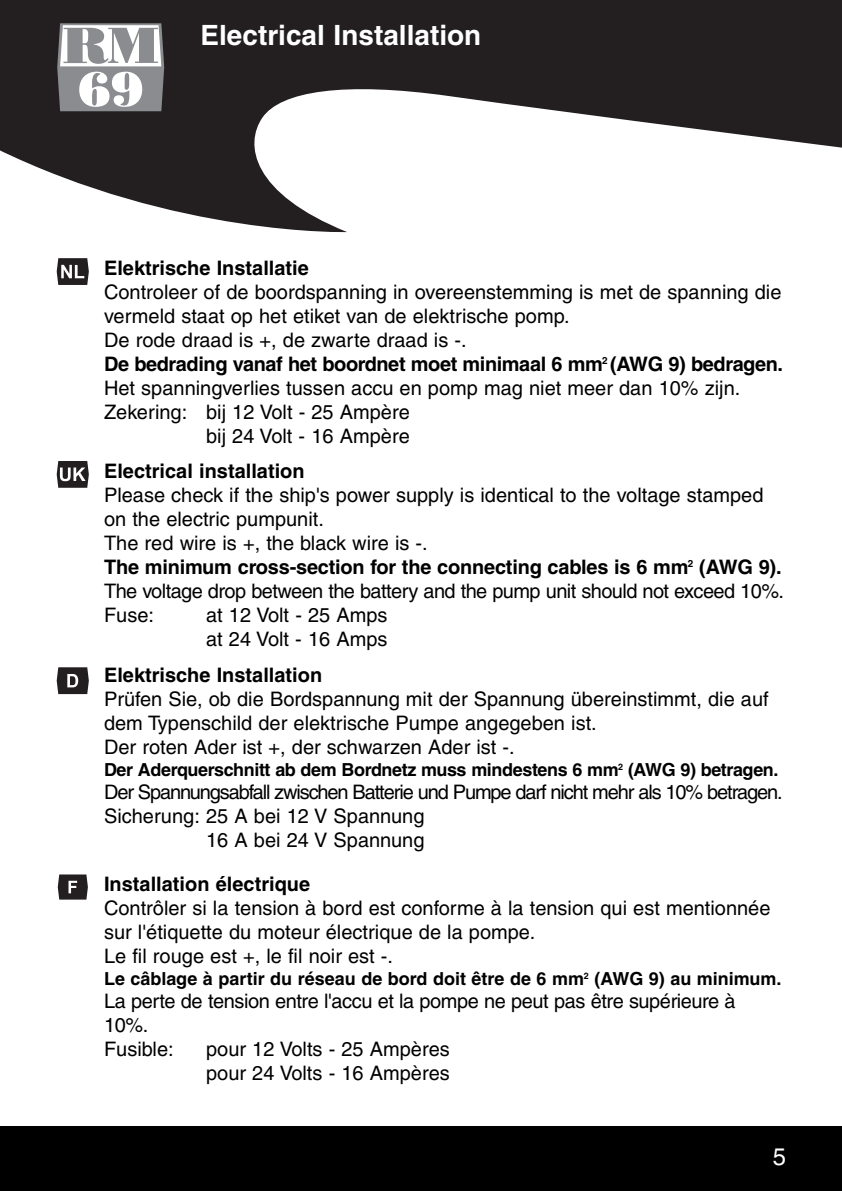
<style>
.page{position:relative;width:842px;height:1191px;background:#fff}
.page>*{position:absolute;margin:0;border:0;box-sizing:border-box;transform-origin:0 0}
.t1{font:700 28px "Helvetica";color:#fff}
.t2{font:24px "Helvetica";color:#fff}
.t3{font:20px/24px "Helvetica";color:#000}
.t4{font:700 20px "Helvetica";color:#000}
.t5{font:20px/24px "Helvetica";letter-spacing:-.02em;color:#000}
.t6{font:20px "Helvetica";letter-spacing:-.055em;color:#000}
.t7{font:700 20px "Helvetica";letter-spacing:-.02em;color:#000}
.t8{font:700 18px "Helvetica";letter-spacing:-.02em;color:#000}
.t9{font:700 18px "Helvetica";color:#000}
.s1{font-weight:700}
</style>
<div class="page">
<svg style="left:0;top:0;width:842px;height:233px;fill:#231f20"></svg>
<svg style="left:57px;top:23px;width:107px;height:88px"></svg>
<div style="left:0;top:1125px;width:842px;height:66px;background:#000"></div>
<svg style="left:57px;top:461px;width:32px;height:27px"></svg>
<svg style="left:57px;top:667px;width:32px;height:27px"></svg>
<div style="left:57px;top:874px;width:34px;height:29px;background:linear-gradient(to right,#fff,#fff)"></div>
<svg style="left:58px;top:874px;width:30px;height:25px"></svg>
<svg style="left:57px;top:258px;width:32px;height:27px"></svg>
<h1 class="t1" style="left:200px;top:24px;width:282px">Electrical Installation</h1>
<p class="t4" style="left:104px;top:259px;width:206px">Elektrische Installatie</p>
<p class="t3" style="left:104px;top:281px;width:679px">Controleer of de boordspanning in overeenstemming is met de spanning die</p>
<p class="t3" style="left:104px;top:305px;width:467px">vermeld staat op het etiket van de elektrische pomp.</p>
<p class="t3" style="left:104px;top:329px;width:364px">De rode draad is +, de zwarte draad is -.</p>
<p class="t7" style="left:104px;top:355px;width:681px">De bedrading vanaf het boordnet moet minimaal 6 mm<sup>2</sup> (AWG 9) bedragen.</p>
<p class="t3" style="left:104px;top:377px;width:638px">Het spanningverlies tussen accu en pomp mag niet meer dan 10% zijn.</p>
<p class="t3" style="left:104px;top:401px;width:307px">Zekering: bij 12 Volt - 25 Ampère</p>
<p class="t3" style="left:206px;top:425px;width:205px">bij 24 Volt - 16 Ampère</p>
<p class="t4" style="left:104px;top:463px;width:202px">Electrical installation</p>
<p class="t3" style="left:104px;top:485px;width:682px">Please check if the ship's power supply is identical to the voltage stamped on the electric pumpunit.<br>The red wire is +, the black wire is -.<br><span class="s1">The minimum cross-section for the connecting cables is 6 mm</span><sup>2</sup> <span class="s1">(AWG 9).<br></span>The voltage drop between the battery and the pump unit should not exceed 10%.<br>Fuse:</p>
<p class="t3" style="left:206px;top:605px;width:183px">at 12 Volt - 25 Amps at 24 Volt - 16 Amps</p>
<p class="t4" style="left:104px;top:666px;width:220px">Elektrische Installation</p>
<p class="t3" style="left:104px;top:688px;width:666px">Prüfen Sie, ob die Bordspannung mit der Spannung übereinstimmt, die auf dem Typenschild der elektrische Pumpe angegeben ist.<br>Der roten Ader ist +, der schwarzen Ader ist -.</p>
<p class="t8" style="left:104px;top:763px;width:676px">Der Aderquerschnitt ab dem Bordnetz muss mindestens 6 mm<sup>2</sup> (AWG 9) betragen.</p>
<p class="t6" style="left:104px;top:785px;width:680px">Der Spannungsabfall zwischen Batterie und Pumpe darf nicht mehr als 10% betragen.</p>
<p class="t3" style="left:104px;top:806px;width:322px">Sicherung: 25 A bei 12 V Spannung</p>
<p class="t3" style="left:206px;top:830px;width:220px">16 A bei 24 V Spannung</p>
<p class="t4" style="left:104px;top:875px;width:208px">Installation électrique</p>
<p class="t3" style="left:104px;top:897px;width:668px">Contrôler si la tension à bord est conforme à la tension qui est mentionnée sur l'étiquette du moteur électrique de la pompe.<br>Le fil rouge est +, le fil noir est -.</p>
<p class="t9" style="left:104px;top:971px;width:679px">Le câblage à partir du réseau de bord doit être de 6 mm<sup>2</sup> (AWG 9) au minimum.</p>
<p class="t5" style="left:104px;top:991px;width:633px">La perte de tension entre l'accu et la pompe ne peut pas être supérieure à<br>10%.<br>Fusible:</p>
<p class="t3" style="left:206px;top:1039px;width:245px">pour 12 Volts - 25 Ampères pour 24 Volts - 16 Ampères</p>
<p class="t2" style="left:773px;top:1147px;width:15px">5</p>
</div>
